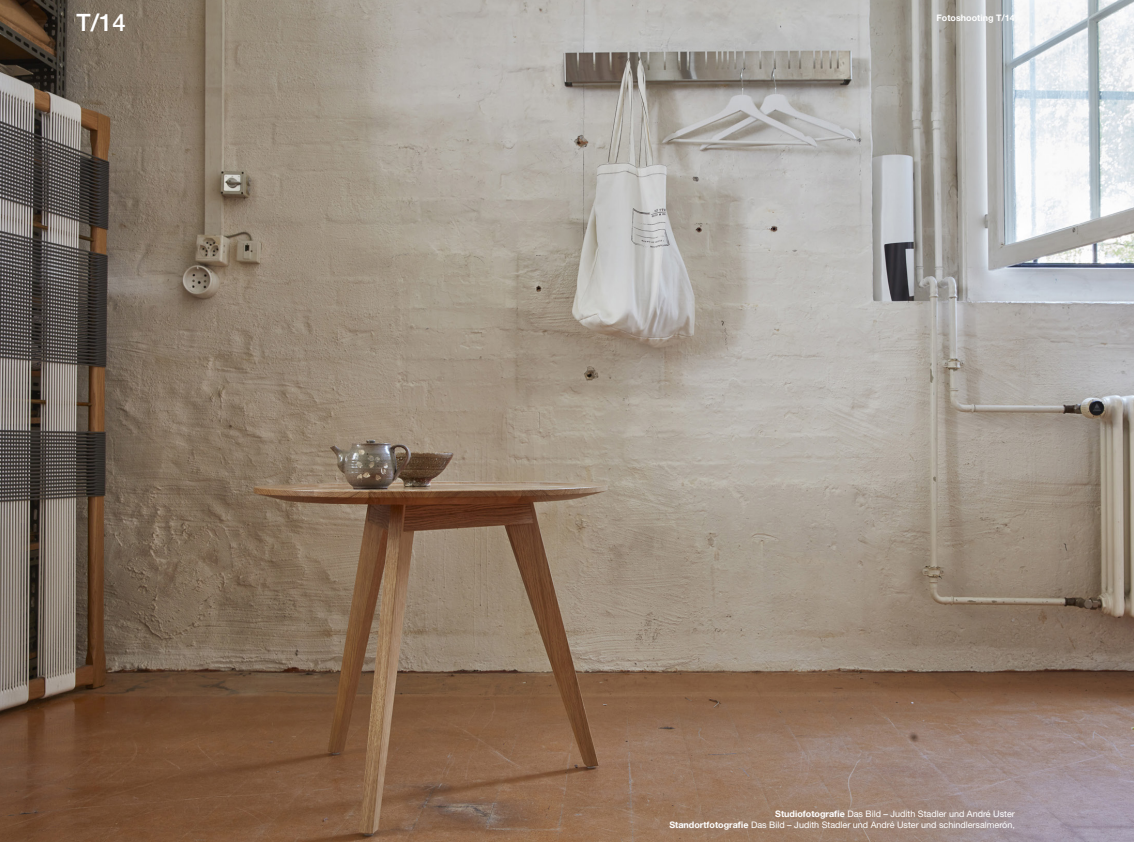
<style>
.page{position:relative;width:1134px;height:842px;background:#fff}
.page>*{position:absolute;margin:0;border:0;box-sizing:border-box;transform-origin:0 0}
.Project_Number{font:500 24px "Helvetica Neue LT Std";color:#fff}
.Story_Text{font:9px "Helvetica Neue LT Std";color:#fff}
.Story_Text-2{font:700 9px "Helvetica Neue LT Std";color:#fff}
.s1{font-weight:700}
.s2{color:#eeeeef}
</style>
<div class="page">
<img style="left:0;top:0;width:1134px;height:842px">
<p class="Project_Number" style="left:77px;top:8px;width:51px">T/14</p>
<p class="Story_Text-2" style="left:936px;top:12px;width:80px">Fotoshooting T/14</p>
<p class="Story_Text" style="left:775px;top:808px;width:241px"><span class="s1">Studiofotografie</span> Das Bild – Judith Stadler und André Uster</p>
<p class="Story_Text" style="left:669px;top:819px;width:347px"><span class="s1">Standortfotografie</span> Das Bild – Judith Stadler und André Uster und schindlersalmerón<span class="s2">,</span></p>
</div>
